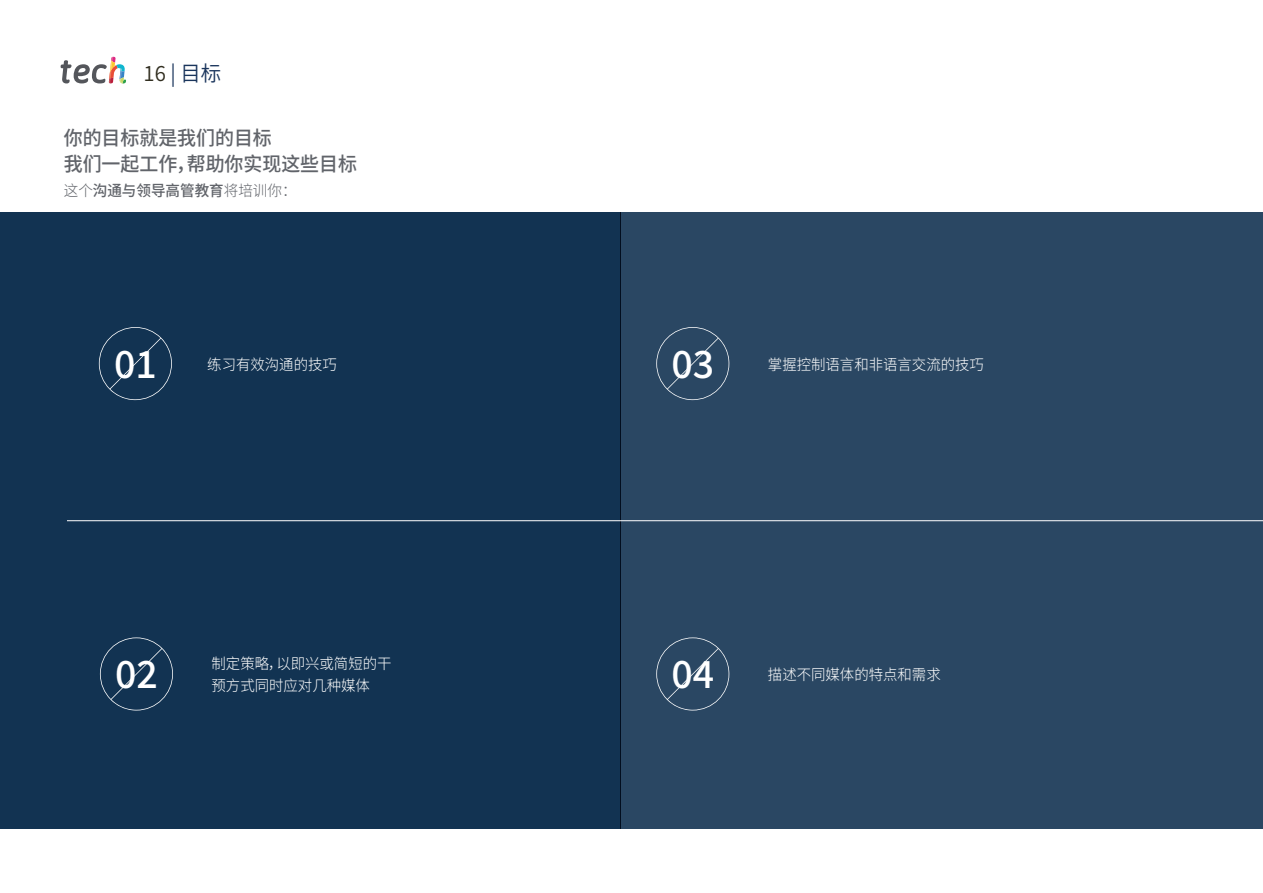
<style>
.page{position:relative;width:1263px;height:893px;background:#fff}
.page>*{position:absolute;margin:0;border:0;box-sizing:border-box;transform-origin:0 0}
.t1{font:500 37.5px "Source Han Sans CN";color:#fff}
.t2{font:21px "Source Han Sans CN";color:#1a355c}
.t3{font:500 19.5px/25.5px "Source Han Sans CN";color:#61646a}
.t4{font:300 15px "Source Han Sans CN";color:#fff;scale:.96 1}
.t5{font:500 15px "Source Han Sans CN";color:#61646a}
.s1{color:#312e20}
.s2{font-weight:300}
</style>
<div class="page">
<div style="left:0;top:213px;width:621px;height:616px;background:#123352"></div>
<div style="left:621px;top:213px;width:642px;height:616px;background:#2a4763"></div>
<svg style="left:99px;top:327px;width:73px;height:73px"></svg>
<svg style="left:656px;top:327px;width:73px;height:73px"></svg>
<svg style="left:100px;top:637px;width:73px;height:73px"></svg>
<hr style="left:67px;top:520px;width:1196px;height:1px;background:#fff">
<svg style="left:656px;top:637px;width:73px;height:73px"></svg>
<svg style="left:61px;top:57px;width:65px;height:27px"></svg>
<h2 class="t2" style="left:144px;top:61px;width:79px"><span class="s1">16</span> | 目标</h2>
<h3 class="t3" style="left:64px;top:126px;width:295px">你的目标就是我们的目标<br>我们一起工作，帮助你实现这些目标</h3>
<p class="t5" style="left:64px;top:182px;width:234px"><span class="s2">这个</span>沟通与领导高管教育<span class="s2">将培训你：</span></p>
<h1 class="t1" style="left:114px;top:343px;width:44px">01</h1>
<p class="t4" style="left:207px;top:356px;width:136px">练习有效沟通的技巧</p>
<h1 class="t1" style="left:671px;top:343px;width:44px">03</h1>
<p class="t4" style="left:768px;top:356px;width:227px">掌握控制语言和非语言交流的技巧</p>
<h1 class="t1" style="left:115px;top:654px;width:44px">02</h1>
<p class="t4" style="left:212px;top:655px;width:189px">制定策略，以即兴或简短的干</p>
<p class="t4" style="left:212px;top:677px;width:167px">预方式同时应对几种媒体</p>
<h1 class="t1" style="left:671px;top:654px;width:44px">04</h1>
<p class="t4" style="left:768px;top:666px;width:181px">描述不同媒体的特点和需求</p>
</div>
